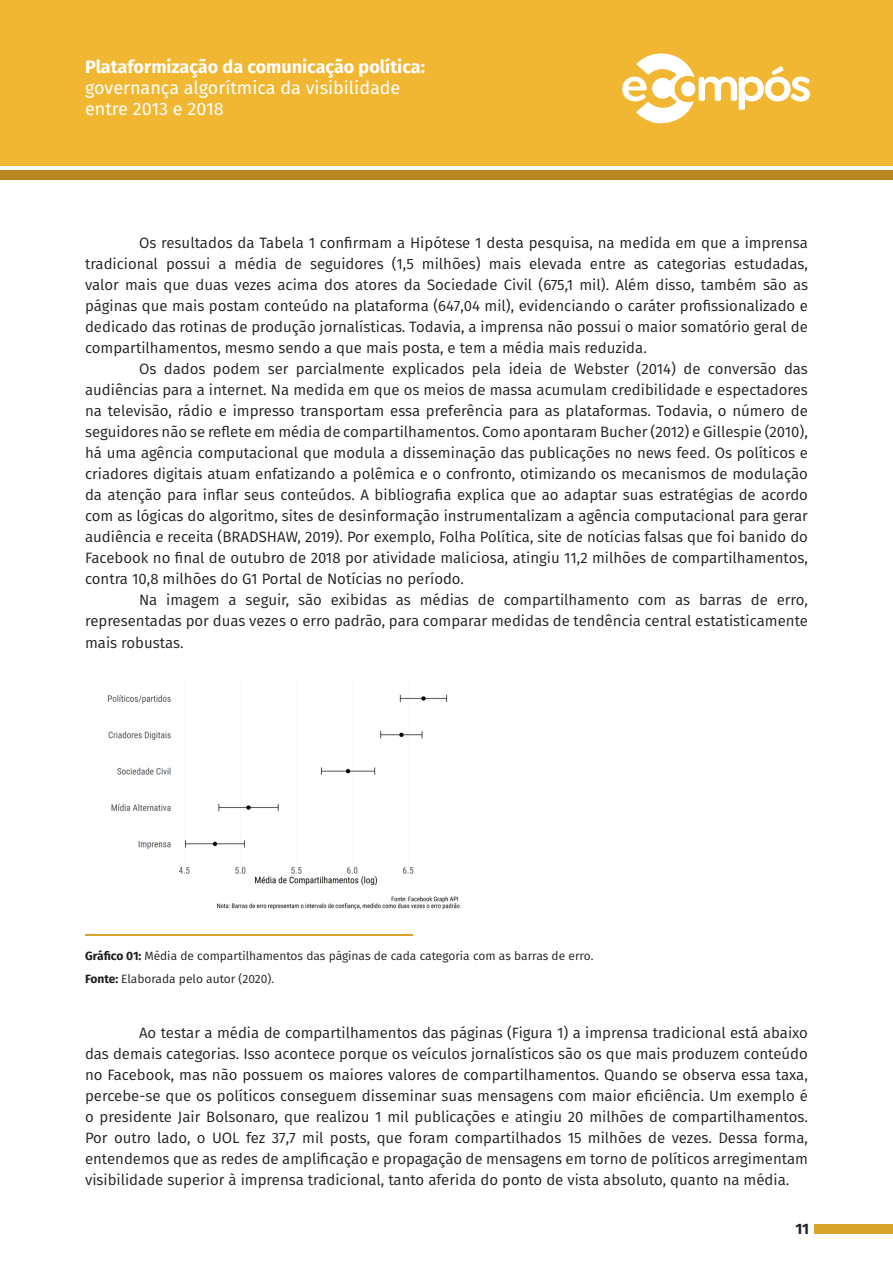
<style>
.page{position:relative;width:893px;height:1263px;background:#fff}
.page>*{position:absolute;margin:0;border:0;box-sizing:border-box;transform-origin:0 0}
.t1{font:18px/21px "Fira Sans";color:#fff}
.t2{font:700 18px "Fira Sans";color:#fff}
.Texto{font:15px/21px "Fira Sans";color:#231f20;text-align:justify}
.t3{font:700 15px "Fira Sans";color:#231f20}
.t4{font:12px "Fira Sans";color:#231f20}
.s1{font-weight:700}
</style>
<div class="page">
<div style="left:0;top:0;width:893px;height:166px;background:#f2b732"></div>
<div style="left:0;top:170px;width:893px;height:10px;background:#b48723"></div>
<div style="left:814px;top:1224px;width:79px;height:9px;background:#d9a42c"></div>
<svg style="left:622px;top:53px;width:188px;height:71px"></svg>
<img style="left:107px;top:694px;width:353px;height:216px">
<hr style="left:85px;top:934px;width:327px;height:1px;background:#d9a42c">
<p class="t2" style="left:85px;top:52px;width:341px">Plataformização da comunicação política:</p>
<p class="t1" style="left:85px;top:77px;width:317px">governança algorítmica da visibilidade entre 2013 e 2018</p>
<p class="Texto" style="left:85px;top:232px;width:724px;text-indent:54px">Os resultados da Tabela 1 confirmam a Hipótese 1 desta pesquisa, na medida em que a imprensa tradicional possui a média de seguidores (1,5 milhões) mais elevada entre as categorias estudadas, valor mais que duas vezes acima dos atores da Sociedade Civil (675,1 mil). Além disso, também são as páginas que mais postam conteúdo na plataforma (647,04 mil), evidenciando o caráter profissionalizado e dedicado das rotinas de produção jornalísticas. Todavia, a imprensa não possui o maior somatório geral de compartilhamentos, mesmo sendo a que mais posta, e tem a média mais reduzida.</p>
<p class="Texto" style="left:85px;top:358px;width:724px;text-indent:54px">Os dados podem ser parcialmente explicados pela ideia de Webster (2014) de conversão das audiências para a internet. Na medida em que os meios de massa acumulam credibilidade e espectadores na televisão, rádio e impresso transportam essa preferência para as plataformas. Todavia, o número de seguidores não se reflete em média de compartilhamentos. Como apontaram Bucher (2012) e Gillespie (2010), há uma agência computacional que modula a disseminação das publicações no news feed. Os políticos e criadores digitais atuam enfatizando a polêmica e o confronto, otimizando os mecanismos de modulação da atenção para inflar seus conteúdos. A bibliografia explica que ao adaptar suas estratégias de acordo com as lógicas do algoritmo, sites de desinformação instrumentalizam a agência computacional para gerar audiência e receita (BRADSHAW, 2019). Por exemplo, Folha Política, site de notícias falsas que foi banido do Facebook no final de outubro de 2018 por atividade maliciosa, atingiu 11,2 milhões de compartilhamentos, contra 10,8 milhões do G1 Portal de Notícias no período.</p>
<p class="Texto" style="left:85px;top:589px;width:724px;text-indent:54px">Na imagem a seguir, são exibidas as médias de compartilhamento com as barras de erro, representadas por duas vezes o erro padrão, para comparar medidas de tendência central estatisticamente mais robustas.</p>
<p class="t4" style="left:85px;top:947px;width:510px"><span class="s1">Gráfico 01:</span> Média de compartilhamentos das páginas de cada categoria com as barras de erro.</p>
<p class="t4" style="left:85px;top:969px;width:191px"><span class="s1">Fonte:</span> Elaborada pelo autor (2020).</p>
<p class="Texto" style="left:85px;top:1022px;width:724px;text-indent:54px">Ao testar a média de compartilhamentos das páginas (Figura 1) a imprensa tradicional está abaixo das demais categorias. Isso acontece porque os veículos jornalísticos são os que mais produzem conteúdo no Facebook, mas não possuem os maiores valores de compartilhamentos. Quando se observa essa taxa, percebe-se que os políticos conseguem disseminar suas mensagens com maior eficiência. Um exemplo é o presidente Jair Bolsonaro, que realizou 1 mil publicações e atingiu 20 milhões de compartilhamentos.<br>Por outro lado, o UOL fez 37,7 mil posts, que foram compartilhados 15 milhões de vezes. Dessa forma, entendemos que as redes de amplificação e propagação de mensagens em torno de políticos arregimentam visibilidade superior à imprensa tradicional, tanto aferida do ponto de vista absoluto, quanto na média.</p>
<p class="t3" style="left:795px;top:1216px;width:15px">11</p>
</div>
